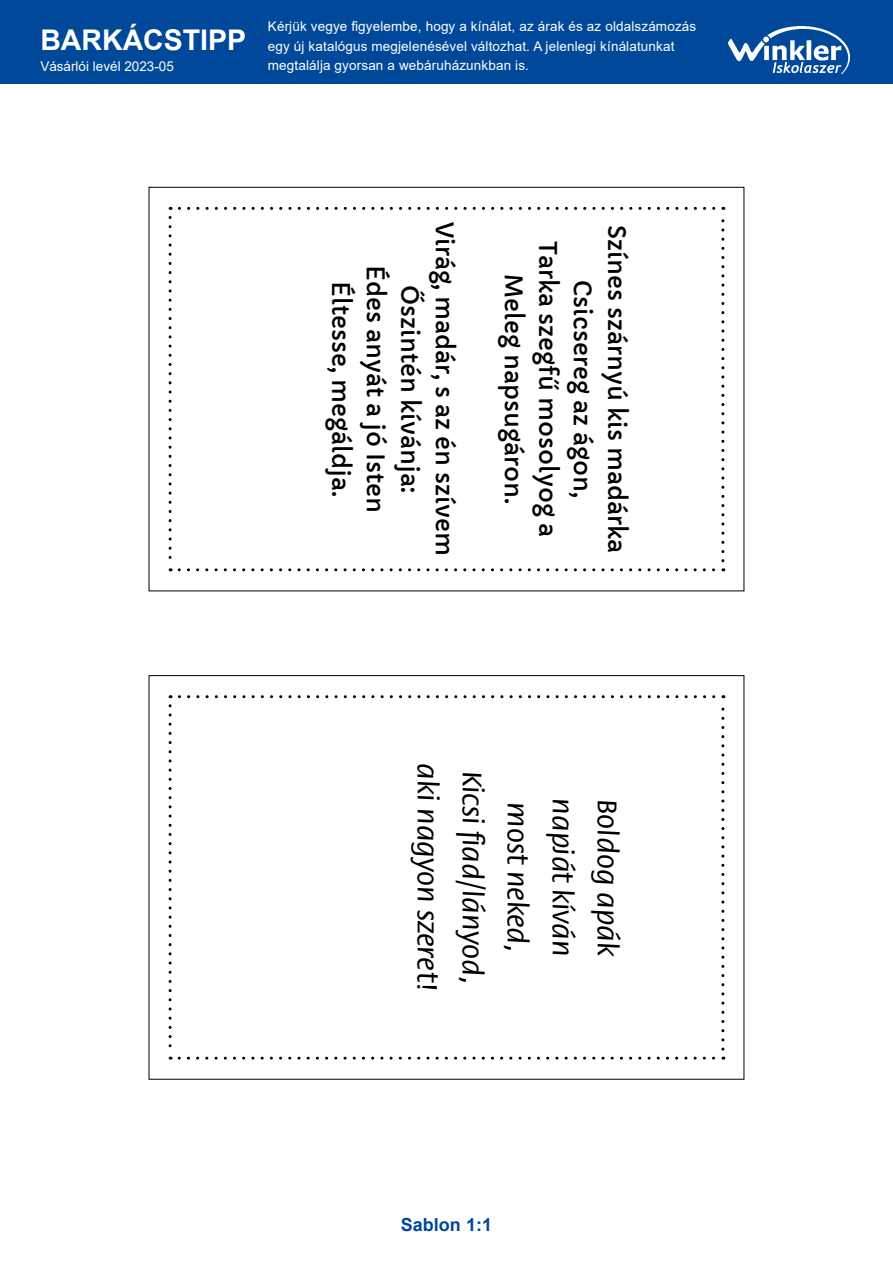
<style>
.page{position:relative;width:893px;height:1263px;background:#fff}
.page>*{position:absolute;margin:0;border:0;box-sizing:border-box;transform-origin:0 0}
.t1{font:30px "Flora ITC Regular HU";color:#000}
.t2{font:700 28.5px "Arial";color:#fff}
.t3{font:24px/34.5px "Capriola";color:#000;text-align:center}
.t4{font:700 18px "Arial";color:#00489a}
.t5{font:13.5px/19.5px "Arial";letter-spacing:.01em;color:#fff}
</style>
<div class="page">
<div style="left:0;top:0;width:893px;height:84px;background:#00489a"></div>
<img style="left:728px;top:27px;width:122px;height:47px">
<svg style="left:170px;top:695px;width:544px;height:3px"></svg>
<svg style="left:169px;top:706px;width:3px;height:354px"></svg>
<svg style="left:179px;top:1057px;width:545px;height:3px"></svg>
<svg style="left:721px;top:695px;width:3px;height:354px"></svg>
<svg style="left:170px;top:207px;width:544px;height:3px"></svg>
<svg style="left:169px;top:217px;width:3px;height:354px"></svg>
<svg style="left:179px;top:568px;width:545px;height:3px"></svg>
<svg style="left:721px;top:207px;width:3px;height:354px"></svg>
<h2 class="t2" style="left:40px;top:20px;width:207px">BARKÁCSTIPP</h2>
<p class="t5" style="left:40px;top:56px;width:135px">Vásárlói levél 2023-05</p>
<p class="t5" style="left:268px;top:17px;width:430px">Kérjük vegye figyelembe, hogy a kínálat, az árak és az oldalszámozás egy új katalógus megjelenésével változhat. A jelenlegi kínálatunkat megtalálja gyorsan a webáruházunkban is.</p>
<h3 class="t3" style="left:461px;top:222px;width:335px;rotate:90deg">Virág, madár, s az én szívem<br>Őszintén kívánja:<br>Édes anyát a jó Isten<br>Éltesse, megáldja.</h3>
<h3 class="t3" style="left:634px;top:225px;width:329px;rotate:90deg">Színes szárnyú kis madárka<br>Csicsereg az ágon,<br>Tarka szegfű mosolyog a<br>Meleg napsugáron.</h3>
<h1 class="t1" style="left:445px;top:763px;width:230px;rotate:90deg">aki nagyon szeret!</h1>
<h1 class="t1" style="left:490px;top:771px;width:215px;rotate:90deg">Kicsi fiad/lányod,</h1>
<h1 class="t1" style="left:535px;top:802px;width:152px;rotate:90deg">most neked,</h1>
<h1 class="t1" style="left:580px;top:798px;width:160px;rotate:90deg">napját kíván</h1>
<h1 class="t1" style="left:625px;top:799px;width:159px;rotate:90deg">Boldog apák</h1>
<h3 class="t4" style="left:401px;top:1212px;width:93px">Sablon 1:1</h3>
</div>
